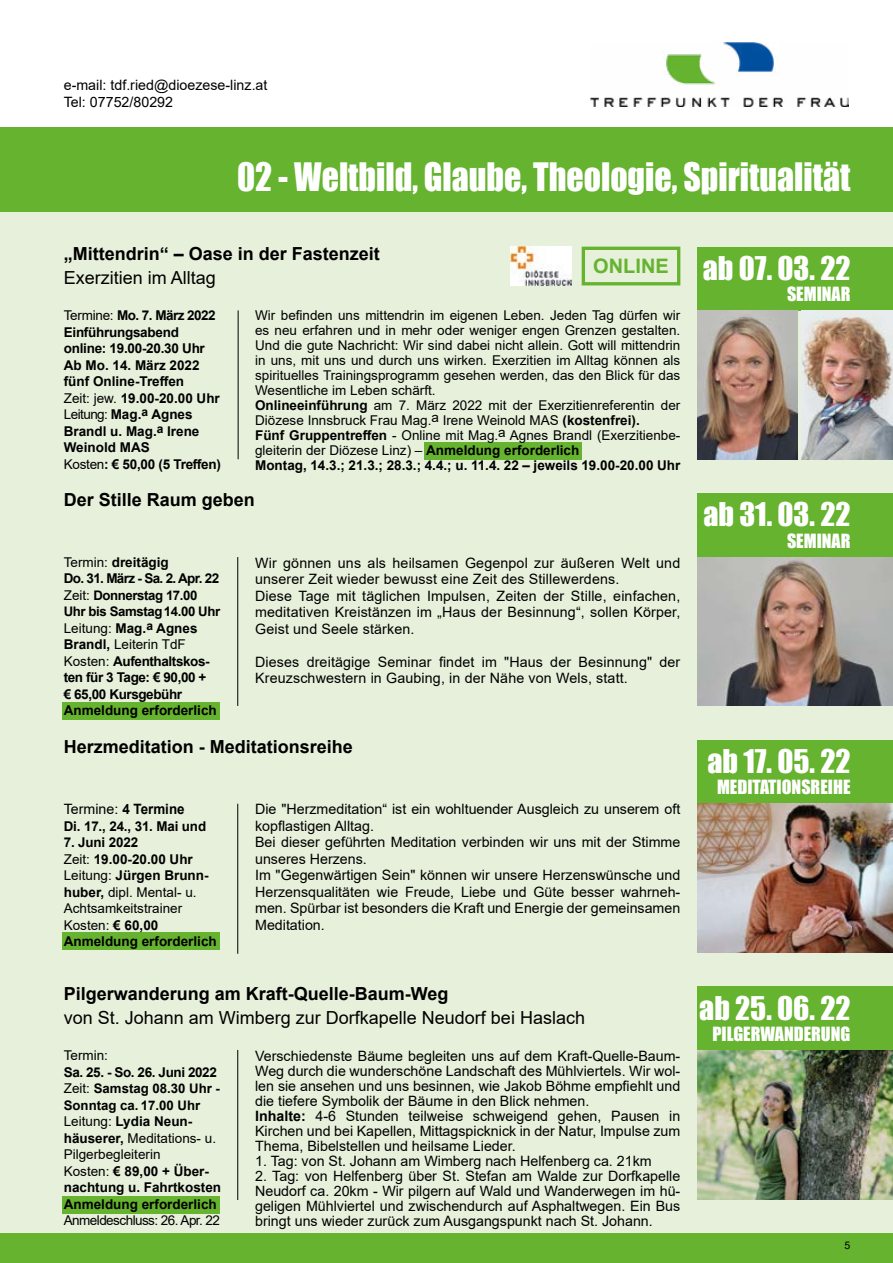
<style>
.page{position:relative;width:893px;height:1263px;background:#fff}
.page>*{position:absolute;margin:0;border:0;box-sizing:border-box;transform-origin:0 0}
.t1{font:36px "Impact";color:#fff;scale:.94 1}
.t2{font:30px "Impact";color:#fff}
.t3{font:700 19.95px "Arial";color:#65b32e}
.t4{font:700 18px "Arial";color:#000}
.t5{font:18px "Arial";color:#000}
.t6{font:18px "Impact";color:#fff}
.t7{font:14.25px/16.5px "Arial";color:#000}
.t8{font:13.5px/15px "Arial";color:#000}
.t9{font:700 13.5px/16.5px "Arial";color:#000}
.t10{font:700 13.5px/16.5px "Arial";letter-spacing:-.03em;color:#000}
.t11{font:700 13.5px/16.5px "Arial";letter-spacing:-.05em;color:#000}
.t12{font:13.5px "Arial";letter-spacing:-.04em;color:#000}
.t13{font:700 13.2px/16.5px "Arial";letter-spacing:-.03em;color:#000}
.t14{font:700 13.2px/16.5px "Arial";color:#000}
.t15{font:10.5px "Arial";color:#000}
.s1{font-weight:400}
.s2{font-weight:700}
.s3{font-weight:400;font-size:13.5px}
</style>
<div class="page">
<div style="left:0;top:1233px;width:893px;height:30px;background:#65b32e"></div>
<div style="left:0;top:128px;width:893px;height:85px;background:#65b32e"></div>
<img style="left:590px;top:43px;width:259px;height:63px">
<div style="left:0;top:213px;width:893px;height:1020px;background:#e6f0da"></div>
<div style="left:424px;top:442px;width:158px;height:17px;background:#65b32e"></div>
<div style="left:62px;top:932px;width:157px;height:17px;background:#65b32e"></div>
<div style="left:62px;top:703px;width:157px;height:17px;background:#65b32e"></div>
<div style="left:62px;top:1196px;width:157px;height:17px;background:#65b32e"></div>
<hr style="left:237px;top:557px;width:1px;height:149px;background:#000">
<hr style="left:237px;top:804px;width:1px;height:150px;background:#000">
<div style="left:697px;top:493px;width:196px;height:64px;background:#65b32e"></div>
<div style="left:697px;top:740px;width:196px;height:64px;background:#65b32e"></div>
<div style="left:697px;top:986px;width:196px;height:64px;background:#65b32e"></div>
<div style="left:697px;top:247px;width:196px;height:63px;background:#65b32e"></div>
<hr style="left:238px;top:310px;width:1px;height:149px;background:#000">
<hr style="left:237px;top:1050px;width:1px;height:150px;background:#000">
<img style="left:697px;top:1050px;width:196px;height:149px">
<img style="left:697px;top:804px;width:196px;height:148px">
<div style="left:582px;top:247px;width:98px;height:38px;border:3px solid #65b32e"></div>
<img style="left:697px;top:557px;width:196px;height:149px">
<img style="left:697px;top:310px;width:101px;height:149px">
<img style="left:801px;top:310px;width:92px;height:149px">
<img style="left:510px;top:247px;width:61px;height:38px">
<p class="t7" style="left:64px;top:77px;width:205px">e-mail: tdf.ried@dioezese-linz.at<br>Tel: 07752/80292</p>
<h1 class="t1" style="left:237px;top:149px;width:654px">02 - Weltbild, Glaube, Theologie, Spiritualität</h1>
<p class="t4" style="left:64px;top:241px;width:318px">„Mittendrin“ – Oase in der Fastenzeit</p>
<p class="t5" style="left:64px;top:265px;width:154px">Exerzitien im Alltag</p>
<h3 class="t3" style="left:593px;top:252px;width:77px">ONLINE</h3>
<p class="t9" style="left:64px;top:307px;width:159px"><span class="s1">Termine:</span> Mo. 7. März 2022<br>Einführungsabend online: 19.00-20.30 Uhr<br>Ab Mo. 14. März 2022 fünf Online-Treffen<br><span class="s1">Zeit: jew.</span> 19.00-20.00 Uhr<br><span class="s1">Leitung:</span> Mag.<sup>a</sup> Agnes<br>Brandl u. Mag.<sup>a</sup> Irene<br>Weinold MAS<br><span class="s1">Kosten</span>: € 50,00 (5 Treffen)</p>
<p class="t8" style="left:255px;top:308px;width:427px">Wir befinden uns mittendrin im eigenen Leben. Jeden Tag dürfen wir es neu erfahren und in mehr oder weniger engen Grenzen gestalten.<br>Und die gute Nachricht: Wir sind dabei nicht allein. Gott will mittendrin in uns, mit uns und durch uns wirken. Exerzitien im Alltag können als spirituelles Trainingsprogramm gesehen werden, das den Blick für das Wesentliche im Leben schärft.<br><span class="s2">Onlineeinführung</span> am 7. März 2022 mit der Exerzitienreferentin der Diözese Innsbruck Frau Mag.a Irene Weinold MAS <span class="s2">(kostenfrei).<br>Fünf Gruppentreffen</span> - Online mit Mag.a Agnes Brandl (Exerzitienbe&shy;gleiterin der Diözese Linz) – <span class="s2">Anmeldung erforderlich<br>Montag, 14.3.; 21.3.; 28.3.; 4.4.; u. 11.4. 22 – jeweils 19.00-20.00 Uhr</span></p>
<p class="t4" style="left:64px;top:487px;width:193px">Der Stille Raum geben</p>
<p class="t11" style="left:64px;top:554px;width:157px"><span class="s1">Termin:</span> dreitägig<br>Do. 31. März - Sa. 2. Apr. 22</p>
<p class="t13" style="left:64px;top:587px;width:158px"><span class="s3">Zeit:</span> Donnerstag 17.00<br>Uhr bis Samstag 14.00 Uhr</p>
<p class="t10" style="left:64px;top:620px;width:155px"><span class="s1">Leitung:</span> Mag.<sup>a</sup> Agnes<br>Brandl, <span class="s1">Leiterin TdF<br>Kosten:</span> Aufenthaltskos&shy;ten für 3 Tage: € 90,00 + € 65,00 Kursgebühr<br>Anmeldung erforderlich</p>
<p class="t4" style="left:64px;top:734px;width:291px">Herzmeditation - Meditationsreihe</p>
<p class="t7" style="left:255px;top:554px;width:427px">Wir gönnen uns als heilsamen Gegenpol zur äußeren Welt und unserer Zeit wieder bewusst eine Zeit des Stillewerdens.<br>Diese Tage mit täglichen Impulsen, Zeiten der Stille, einfachen, meditativen Kreistänzen im „Haus der Besinnung“, sollen Körper, Geist und Seele stärken.</p>
<p class="t7" style="left:255px;top:653px;width:427px">Dieses dreitägige Seminar findet im "Haus der Besinnung" der<br>Kreuzschwestern in Gaubing, in der Nähe von Wels, statt.</p>
<p class="t7" style="left:64px;top:801px;width:122px">Termine: <span class="s2">4 Termine</span></p>
<p class="t9" style="left:64px;top:818px;width:144px">Di. 17., 24., 31. Mai und</p>
<p class="t9" style="left:64px;top:834px;width:155px">7. Juni 2022<br><span class="s1">Zeit:</span> 19.00-20.00 Uhr<br><span class="s1">Leitung:</span> Jürgen Brunn&shy;huber, <span class="s1">dipl. Mental- u.<br>Achtsamkeitstrainer<br>Kosten:</span> € 60,00<br>Anmeldung erforderlich</p>
<p class="t7" style="left:255px;top:801px;width:427px">Die "Herzmeditation“ ist ein wohltuender Ausgleich zu unserem oft kopflastigen Alltag.<br>Bei dieser geführten Meditation verbinden wir uns mit der Stimme unseres Herzens.<br>Im "Gegenwärtigen Sein" können wir unsere Herzenswünsche und Herzensqualitäten wie Freude, Liebe und Güte besser wahrneh&shy;men. Spürbar ist besonders die Kraft und Energie der gemeinsamen Meditation.</p>
<p class="t4" style="left:64px;top:981px;width:386px">Pilgerwanderung am Kraft-Quelle-Baum-Weg</p>
<p class="t5" style="left:64px;top:1005px;width:523px">von St. Johann am Wimberg zur Dorfkapelle Neudorf bei Haslach</p>
<p class="t7" style="left:255px;top:1048px;width:427px;line-height:15px">Verschiedenste Bäume begleiten uns auf dem Kraft-Quelle-Baum-Weg durch die wunderschöne Landschaft des Mühlviertels. Wir wol&shy;len sie ansehen und uns besinnen, wie Jakob Böhme empfiehlt und die tiefere Symbolik der Bäume in den Blick nehmen.<br><span class="s2">Inhalte:</span> 4-6 Stunden teilweise schweigend gehen, Pausen in Kirchen und bei Kapellen, Mittagspicknick in der Natur, Impulse zum Thema, Bibelstellen und heilsame Lieder.</p>
<p class="t7" style="left:255px;top:1152px;width:398px">1. Tag: von St. Johann am Wimberg nach Helfenberg ca. 21km</p>
<p class="t7" style="left:255px;top:1168px;width:427px;line-height:15px;text-align:justify">2. Tag: von Helfenberg über St. Stefan am Walde zur Dorfkapelle Neudorf ca. 20km - Wir pilgern auf Wald und Wanderwegen im hü&shy;geligen Mühlviertel und zwischendurch auf Asphaltwegen. Ein Bus bringt uns wieder zurück zum Ausgangspunkt nach St. Johann.</p>
<p class="t8" style="left:64px;top:1048px;width:46px">Termin:</p>
<p class="t10" style="left:64px;top:1064px;width:155px">Sa. 25. - So. 26. Juni 2022</p>
<p class="t14" style="left:64px;top:1080px;width:158px"><span class="s3">Zeit:</span> Samstag 08.30 Uhr -<br>Sonntag ca. 17.00 Uhr</p>
<p class="t9" style="left:64px;top:1113px;width:159px"><span class="s1">Leitung:</span> Lydia Neun&shy;häuserer, <span class="s1">Meditations- u.<br>Pilgerbegleiterin<br>Kosten:</span> € 89,00 + Über&shy;nachtung u. Fahrtkosten<br>Anmeldung erforderlich</p>
<p class="t12" style="left:64px;top:1211px;width:158px">Anmeldeschluss: 26. Apr. 22</p>
<h2 class="t2" style="left:703px;top:245px;width:149px">ab 07. 03. 22</h2>
<p class="t6" style="left:787px;top:280px;width:65px">SEMINAR</p>
<h2 class="t2" style="left:703px;top:491px;width:149px">ab 31. 03. 22</h2>
<p class="t6" style="left:787px;top:527px;width:65px">SEMINAR</p>
<h2 class="t2" style="left:707px;top:738px;width:145px">ab 17. 05. 22</h2>
<p class="t6" style="left:717px;top:773px;width:135px">MEDITATIONSREIHE</p>
<h2 class="t2" style="left:699px;top:984px;width:153px">ab 25. 06. 22</h2>
<p class="t6" style="left:712px;top:1020px;width:139px">PILGERWANDERUNG</p>
<p class="t15" style="left:845px;top:1238px;width:7px">5</p>
</div>
